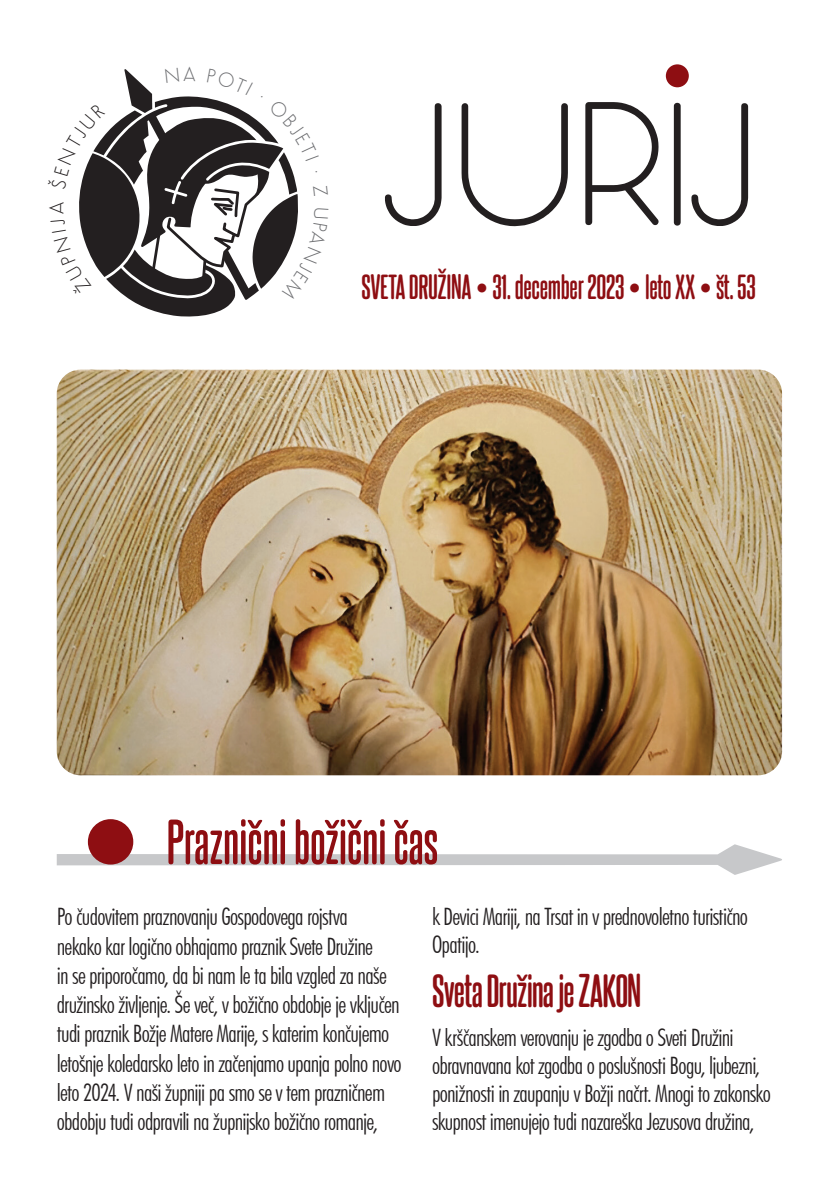
<style>
.page{position:relative;width:840px;height:1191px;background:#fff}
.page>*{position:absolute;margin:0;border:0;box-sizing:border-box;transform-origin:0 0}
.t1{font:180px "Occupied";color:#231f20}
.t2{font:700 54px "Steelfish Rounded Rg";letter-spacing:-.005em;color:#8e0e12}
.t3{font:700 40px "Steelfish Rounded Rg";letter-spacing:-.025em;color:#8e0e12}
.t4{font:700 30px "Steelfish Rounded Rg";letter-spacing:-.01em;color:#8e0e12}
.t5{font:300 condensed 24px/29.4px "Futura BT";letter-spacing:-.03em;color:#231f20}
</style>
<div class="page">
<svg style="left:57px;top:844px;width:724px;height:31px"></svg>
<div style="left:665px;top:64px;width:23px;height:23px;background:#8e0e12;border-radius:50%"></div>
<div style="left:93px;top:824px;width:35px;height:35px;background:#8e0e12;border-radius:50%"></div>
<div style="left:88px;top:819px;width:45px;height:45px;border:10px solid #8e0e12;border-radius:50%"></div>
<img style="left:57px;top:369px;width:724px;height:406px">
<svg style="left:79px;top:69px;width:219px;height:248px"></svg>
<h1 class="t1" style="left:380px;top:81px;width:376px">JURIJ</h1>
<p class="t4" style="left:361px;top:265px;width:395px">SVETA DRUŽINA • 31. december 2023 • leto XX • št. 53</p>
<h2 class="t2" style="left:166px;top:803px;width:273px">Praznični božični čas</h2>
<p class="t5" style="left:57px;top:901px;width:346px">Po čudovitem praznovanju Gospodovega rojstva<br>nekako kar logično obhajamo praznik Svete Družine<br>in se priporočamo, da bi nam le ta bila vzgled za naše družinsko življenje. Še več, v božično obdobje je vključen tudi praznik Božje Matere Marije, s katerim končujemo letošnje koledarsko leto in začenjamo upanja polno novo leto 2024. V naši župniji pa smo se v tem prazničnem obdobju tudi odpravili na župnijsko božično romanje,</p>
<p class="t5" style="left:432px;top:902px;width:317px;line-height:28px">k Devici Mariji, na Trsat in v prednovoletno turistično<br>Opatijo.</p>
<h3 class="t3" style="left:432px;top:961px;width:211px">Sveta Družina je ZAKON</h3>
<p class="t5" style="left:432px;top:1023px;width:340px;line-height:28px">V krščanskem verovanju je zgodba o Sveti Družini obravnavana kot zgodba o poslušnosti Bogu, ljubezni, ponižnosti in zaupanju v Božji načrt. Mnogi to zakonsko skupnost imenujejo tudi nazareška Jezusova družina,</p>
</div>
